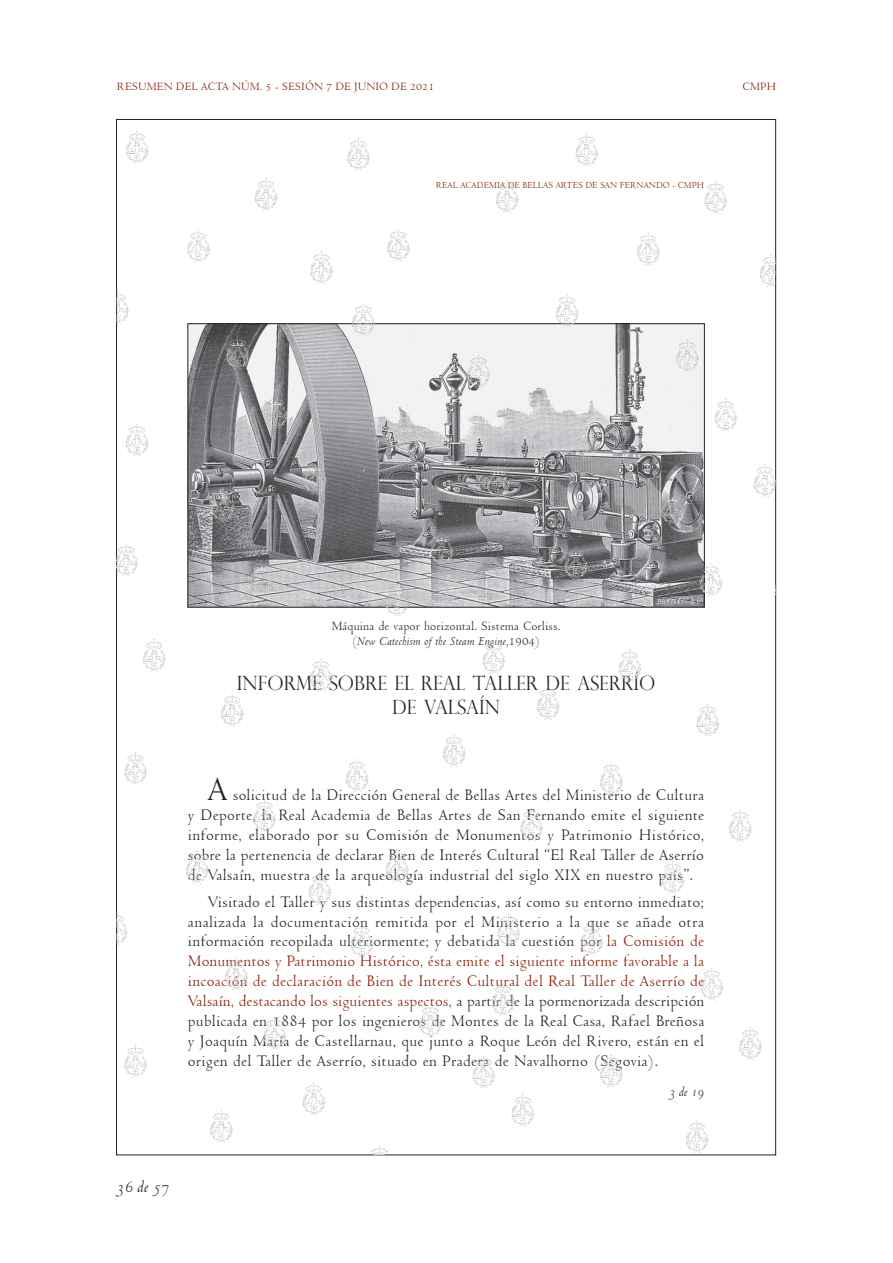
<style>
.page{position:relative;width:893px;height:1263px;background:#fff}
.page>*{position:absolute;margin:0;border:0;box-sizing:border-box;transform-origin:0 0}
.t1{font:300 19.65px/23.9px "Perpetua Titling";color:#231f20;text-align:center;scale:.96 1}
.t2{font:italic 18px "Venetian 301 BT";color:#231f20}
.t3{font:17.25px/20px "Venetian 301 BT";letter-spacing:.01em;color:#231f20;text-align:justify;scale:.96 1}
.t4{font:italic 14.7px "Venetian 301 BT";color:#231f20;scale:.96 1}
.t5{font:13.5px/15px "Venetian 301 BT";color:#231f20;text-align:center;scale:.96 1}
.t6{font:12px "Venetian 301 BT";color:#891a02}
.t7{font:9.9px "Venetian 301 BT";color:#891a02;scale:.96 1}
.s1{font-style:italic}
.s2{font-size:36.9px}
.s3{color:#891a02}
</style>
<div class="page">
<img style="left:117px;top:120px;width:659px;height:1035px">
<p class="t6" style="left:117px;top:80px;width:319px">RESUMEN DEL ACTA NÚM. 5 - SESIÓN 7 DE JUNIO DE 2021</p>
<p class="t6" style="left:742px;top:80px;width:35px">CMPH</p>
<p class="t7" style="left:436px;top:179px;width:281px">REAL ACADEMIA DE BELLAS ARTES DE SAN FERNANDO - CMPH</p>
<p class="t5" style="left:332px;top:618px;width:240px">Máquina de vapor horizontal. Sistema Corliss. (<span class="s1">New Catechism of the Steam Engine,</span>1904)</p>
<p class="t1" style="left:237px;top:671px;width:437px">INFORME SOBRE EL REAL TALLER DE ASERRÍO<br>DE VALSAÍN</p>
<p class="t3" style="left:188px;top:785px;width:540px;text-indent:20px"><span class="s2">A</span> solicitud de la Dirección General de Bellas Artes del Ministerio de Cultura y Deporte, la Real Academia de Bellas Artes de San Fernando emite el siguiente informe, elaborado por su Comisión de Monumentos y Patrimonio Histórico, sobre la pertenencia de declarar Bien de Interés Cultural “El Real Taller de Aserrío de Valsaín, muestra de la arqueología industrial del siglo XIX en nuestro país”.</p>
<p class="t3" style="left:188px;top:892px;width:540px;text-indent:20px">Visitado el Taller y sus distintas dependencias, así como su entorno inmediato; analizada la documentación remitida por el Ministerio a la que se añade otra información recopilada ulteriormente; y debatida la cuestión por <span class="s3">la Comisión de Monumentos y Patrimonio Histórico, ésta emite el siguiente informe favorable a la incoación de declaración de Bien de Interés Cultural del Real Taller de Aserrío de Valsaín, destacando los siguientes aspectos,</span> a partir de la pormenorizada descripción publicada en 1884 por los ingenieros de Montes de la Real Casa, Rafael Breñosa y Joaquín María de Castellarnau, que junto a Roque León del Rivero, están en el origen del Taller de Aserrío, situado en Pradera de Navalhorno (Segovia).</p>
<p class="t2" style="left:117px;top:1177px;width:54px">36 de 57</p>
<p class="t4" style="left:669px;top:1084px;width:38px">3 de 19</p>
</div>
